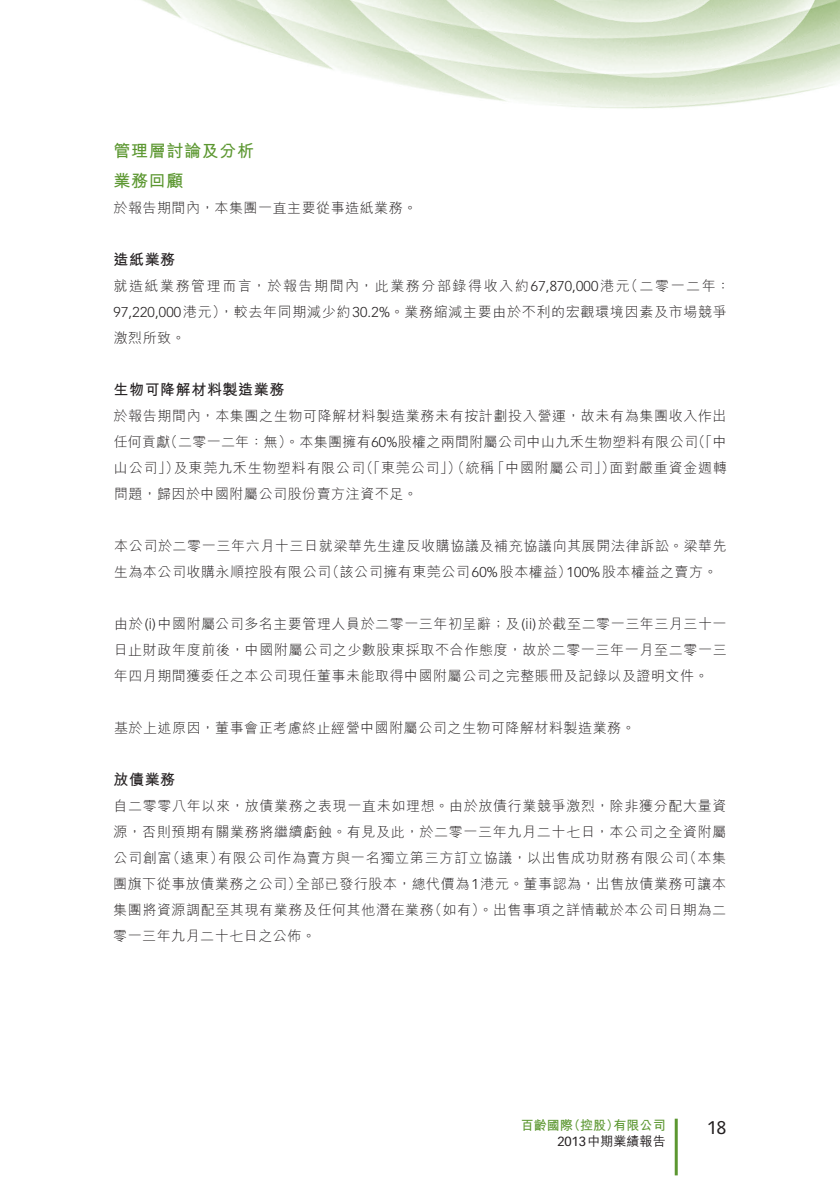
<style>
.page{position:relative;width:840px;height:1191px;background:#fff}
.page>*{position:absolute;margin:0;border:0;box-sizing:border-box;transform-origin:0 0}
.t1{font:18px "Vectora LT Std";color:#231f20}
.t2{font:700 17px/30px "M Hei HK";letter-spacing:.04em;color:#5c9731}
.t3{font:700 15px "M Hei HK";letter-spacing:.04em;color:#231f20}
.t4{font:300 14px/26px "M Hei HK";letter-spacing:.045em;color:#231f20}
.t5{font:300 14px "M Hei HK";letter-spacing:.02em;color:#231f20}
.t6{font:500 13px/16px "M Hei HK";letter-spacing:.005em;color:#231f20}
.t7{font:700 13px "M Hei HK";letter-spacing:.005em;color:#5c9731}
.s1{font-family:"Vectora LT Std"}
.s2{font-weight:700;color:#5c9731}
.s3{font-family:"Vectora LT Std";font-weight:400}
</style>
<div class="page">
<img style="left:142px;top:0;width:697px;height:1176px">
<hr style="left:674px;top:1118px;width:3px;height:57px;background:#5c9731">
<p class="t2" style="left:113px;top:134px;width:142px">管理層討論及分析業務回顧</p>
<p class="t4" style="left:113px;top:195px;width:305px">於報告期間內，本集團一直主要從事造紙業務。</p>
<p class="t3" style="left:113px;top:249px;width:63px">造紙業務</p>
<p class="t4" style="left:624px;top:273px;width:107px">（二零一二年：</p>
<p class="t4" style="left:113px;top:273px;width:614px">就造紙業務管理而言，於報告期間內，此業務分部錄得收入約<span class="s1">67,870,000</span>港元<br><span class="s1">97,220,000</span>港元，）較去年同期減少約<span class="s1">30.2%</span>。業務縮減主要由於不利的宏觀環境因素及市場競爭激烈所致。</p>
<p class="t3" style="left:113px;top:379px;width:172px">生物可降解材料製造業務</p>
<p class="t4" style="left:113px;top:403px;width:614px;text-align:right">於報告期間內，本集團之生物可降解材料製造業務未有按計劃投入營運，故未有為集團收入作出（「中</p>
<p class="t5" style="left:164px;top:435px;width:535px">（二零一二年：無）。本集團擁有<span class="s1">60%</span>股權之兩間附屬公司中山九禾生物塑料有限公司</p>
<p class="t4" style="left:114px;top:429px;width:58px">任何貢獻</p>
<p class="t4" style="left:114px;top:455px;width:305px">山公司」）<br>問題，歸因於中國附屬公司股份賣方注資不足。</p>
<p class="t4" style="left:566px;top:533px;width:162px;text-indent:-452px">本公司於二零一三年六月十三日就梁華先生違反收購協議及補充協議向其展開法律訴訟。梁華先<br><span class="s1">100%</span>股本權益之賣方。</p>
<p class="t4" style="left:359px;top:455px;width:136px">（「東莞公司」）（統稱</p>
<p class="t4" style="left:490px;top:455px;width:125px">「中國附屬公司」）</p>
<p class="t4" style="left:174px;top:455px;width:193px">及東莞九禾生物塑料有限公司</p>
<p class="t4" style="left:609px;top:455px;width:119px">面對嚴重資金週轉</p>
<p class="t4" style="left:325px;top:559px;width:247px">（該公司擁有東莞公司<span class="s1">60%</span>股本權益）</p>
<p class="t4" style="left:114px;top:559px;width:219px">生為本公司收購永順控股有限公司</p>
<p class="t4" style="left:114px;top:611px;width:614px;text-align:justify">由於 <span class="s1">)i(</span> 中國附屬公司多名主要管理人員於二零一三年初呈辭；及 <span class="s1">)i i(</span> 於截至二零一三年三月三十一日止財政年度前後，中國附屬公司之少數股東採取不合作態度，故於二零一三年一月至二零一三年四月期間獲委任之本公司現任董事未能取得中國附屬公司之完整賬冊及記錄以及證明文件。</p>
<p class="t4" style="left:114px;top:715px;width:522px">基於上述原因，董事會正考慮終止經營中國附屬公司之生物可降解材料製造業務。</p>
<p class="t3" style="left:113px;top:769px;width:63px">放債業務</p>
<p class="t4" style="left:113px;top:793px;width:614px;text-align:right">自二零零八年以來，放債業務之表現一直未如理想。由於放債行業競爭激烈，除非獲分配大量資源，否則預期有關業務將繼續虧蝕。有見及此，於二零一三年九月二十七日，本公司之全資附屬（本集</p>
<p class="t4" style="left:166px;top:845px;width:59px">（遠東）</p>
<p class="t4" style="left:218px;top:845px;width:471px">有限公司作為賣方與一名獨立第三方訂立協議，以出售成功財務有限公司</p>
<p class="t4" style="left:113px;top:845px;width:60px">公司創富</p>
<p class="t4" style="left:113px;top:871px;width:190px">團旗下從事放債業務之公司）</p>
<p class="t4" style="left:296px;top:871px;width:431px">全部已發行股本，總代價為<span class="s1">1</span>港元。董事認為，出售放債業務可讓本</p>
<p class="t4" style="left:428px;top:897px;width:299px">（如有）。出售事項之詳情載於本公司日期為二</p>
<p class="t4" style="left:113px;top:897px;width:322px">集團將資源調配至其現有業務及任何其他潛在業務零一三年九月二十七日之公佈。</p>
<p class="t7" style="left:567px;top:1116px;width:53px">（控股）</p>
<p class="t6" style="left:557px;top:1116px;width:110px;text-indent:-37px"><span class="s2">百齡國際<br></span><span class="s3">2013</span>中期業績報告</p>
<p class="t1" style="left:706px;top:1116px;width:21px">18</p>
<p class="t7" style="left:613px;top:1116px;width:54px">有限公司</p>
</div>
